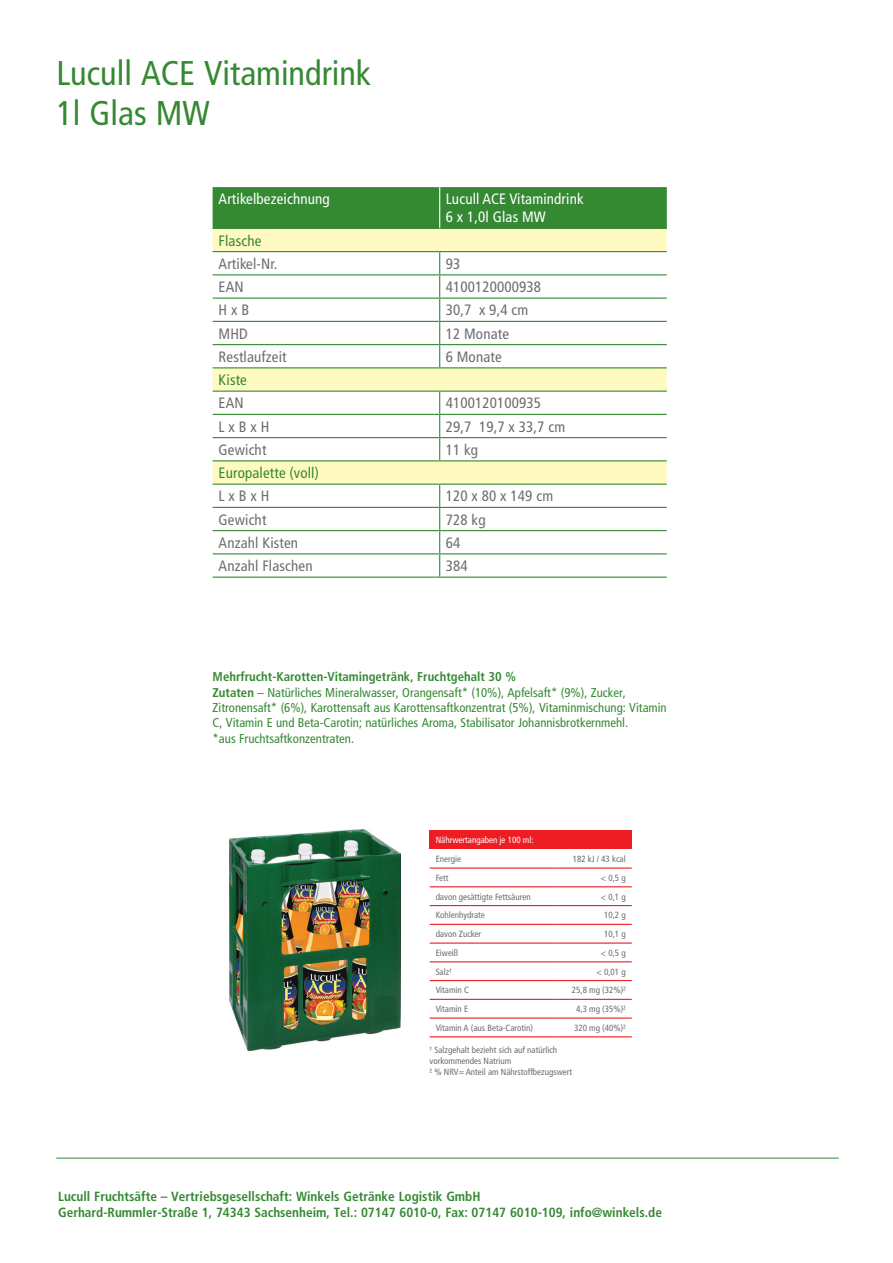
<style>
.page{position:relative;width:893px;height:1263px;background:#fff}
.page>*{position:absolute;margin:0;border:0;box-sizing:border-box;transform-origin:0 0}
.t1{font:condensed 34.35px/39.6px "Frutiger";color:#358933}
.t2{font:condensed 15px "Frutiger";letter-spacing:.01em;color:#6c6d70}
.t3{font:condensed 15px/18px "Frutiger";letter-spacing:.01em;color:#fff}
.t4{font:condensed 15px "Frutiger";letter-spacing:.01em;color:#358933}
.t5{font:700 condensed 13.35px/15.9px "Frutiger";color:#358933}
.t6{font:condensed 12.75px/15.3px "Frutiger";color:#358933}
.t7{font:condensed 9px/10.8px "Frutiger";color:#6c6d70}
.t8{font:condensed 9px "Frutiger";color:#fff}
.s1{font-weight:700}
</style>
<div class="page">
<img style="left:229px;top:830px;width:171px;height:221px">
<div style="left:430px;top:830px;width:202px;height:19px;background:#ee1d23"></div>
<hr style="left:430px;top:867px;width:124px;height:2px;background:#ee1d23">
<hr style="left:430px;top:886px;width:124px;height:1px;background:#ee1d23">
<hr style="left:430px;top:905px;width:124px;height:1px;background:#ee1d23">
<hr style="left:430px;top:924px;width:124px;height:1px;background:#ee1d23">
<hr style="left:554px;top:867px;width:78px;height:2px;background:#ee1d23">
<hr style="left:554px;top:886px;width:78px;height:1px;background:#ee1d23">
<hr style="left:554px;top:905px;width:78px;height:1px;background:#ee1d23">
<hr style="left:554px;top:924px;width:78px;height:1px;background:#ee1d23">
<hr style="left:430px;top:942px;width:124px;height:2px;background:#ee1d23">
<hr style="left:430px;top:961px;width:124px;height:1px;background:#ee1d23">
<hr style="left:430px;top:980px;width:124px;height:1px;background:#ee1d23">
<hr style="left:430px;top:999px;width:124px;height:1px;background:#ee1d23">
<hr style="left:430px;top:1017px;width:124px;height:2px;background:#ee1d23">
<hr style="left:430px;top:1036px;width:124px;height:1px;background:#ee1d23">
<hr style="left:554px;top:942px;width:78px;height:2px;background:#ee1d23">
<hr style="left:554px;top:961px;width:78px;height:1px;background:#ee1d23">
<hr style="left:554px;top:980px;width:78px;height:1px;background:#ee1d23">
<hr style="left:554px;top:999px;width:78px;height:1px;background:#ee1d23">
<hr style="left:554px;top:1017px;width:78px;height:2px;background:#ee1d23">
<hr style="left:554px;top:1036px;width:78px;height:1px;background:#ee1d23">
<div style="left:213px;top:187px;width:454px;height:41px;background:#358933"></div>
<svg style="left:213px;top:229px;width:454px;height:255px"></svg>
<hr style="left:439px;top:187px;width:1px;height:41px;background:#fff">
<hr style="left:213px;top:228px;width:227px;height:1px;background:#358933">
<hr style="left:440px;top:228px;width:227px;height:1px;background:#358933">
<hr style="left:213px;top:251px;width:227px;height:1px;background:#358933">
<hr style="left:440px;top:251px;width:227px;height:1px;background:#358933">
<hr style="left:213px;top:274px;width:227px;height:1px;background:#358933">
<hr style="left:440px;top:274px;width:227px;height:1px;background:#358933">
<hr style="left:213px;top:298px;width:227px;height:1px;background:#358933">
<hr style="left:440px;top:298px;width:227px;height:1px;background:#358933">
<hr style="left:213px;top:321px;width:227px;height:1px;background:#358933">
<hr style="left:440px;top:321px;width:227px;height:1px;background:#358933">
<hr style="left:213px;top:344px;width:227px;height:1px;background:#358933">
<svg style="left:439px;top:252px;width:1px;height:115px"></svg>
<hr style="left:440px;top:344px;width:227px;height:1px;background:#358933">
<hr style="left:213px;top:367px;width:227px;height:1px;background:#358933">
<hr style="left:440px;top:367px;width:227px;height:1px;background:#358933">
<hr style="left:213px;top:391px;width:227px;height:1px;background:#358933">
<hr style="left:440px;top:391px;width:227px;height:1px;background:#358933">
<hr style="left:213px;top:414px;width:227px;height:1px;background:#358933">
<hr style="left:440px;top:414px;width:227px;height:1px;background:#358933">
<hr style="left:213px;top:437px;width:227px;height:1px;background:#358933">
<svg style="left:439px;top:392px;width:1px;height:68px"></svg>
<hr style="left:440px;top:437px;width:227px;height:1px;background:#358933">
<hr style="left:213px;top:460px;width:227px;height:1px;background:#358933">
<hr style="left:440px;top:460px;width:227px;height:1px;background:#358933">
<hr style="left:213px;top:484px;width:227px;height:1px;background:#358933">
<hr style="left:440px;top:484px;width:227px;height:1px;background:#358933">
<hr style="left:213px;top:507px;width:227px;height:1px;background:#358933">
<hr style="left:440px;top:507px;width:227px;height:1px;background:#358933">
<hr style="left:213px;top:530px;width:227px;height:1px;background:#358933">
<hr style="left:440px;top:530px;width:227px;height:1px;background:#358933">
<hr style="left:213px;top:553px;width:227px;height:1px;background:#358933">
<hr style="left:213px;top:577px;width:227px;height:1px;background:#358933">
<svg style="left:439px;top:485px;width:1px;height:92px"></svg>
<hr style="left:440px;top:553px;width:227px;height:1px;background:#358933">
<hr style="left:440px;top:577px;width:227px;height:1px;background:#358933">
<hr style="left:56px;top:1158px;width:783px;height:1px;background:#358933">
<h1 class="t1" style="left:56px;top:54px;width:316px">Lucull ACE Vitamindrink<br>1l Glas MW</h1>
<p class="t3" style="left:219px;top:190px;width:113px">Artikelbezeichnung</p>
<p class="t3" style="left:446px;top:190px;width:139px">Lucull ACE Vitamindrink<br>6 x 1,0l Glas MW</p>
<p class="t4" style="left:219px;top:232px;width:44px">Flasche</p>
<p class="t2" style="left:219px;top:255px;width:60px">Artikel-Nr.</p>
<p class="t2" style="left:446px;top:255px;width:16px">93</p>
<p class="t2" style="left:219px;top:278px;width:27px">EAN</p>
<p class="t2" style="left:446px;top:278px;width:97px">4100120000938</p>
<p class="t2" style="left:219px;top:301px;width:32px">H x B</p>
<p class="t2" style="left:446px;top:301px;width:84px">30,7 x 9,4 cm</p>
<p class="t2" style="left:219px;top:325px;width:31px">MHD</p>
<p class="t2" style="left:446px;top:325px;width:65px">12 Monate</p>
<p class="t2" style="left:219px;top:348px;width:70px">Restlaufzeit</p>
<p class="t2" style="left:446px;top:348px;width:58px">6 Monate</p>
<p class="t4" style="left:219px;top:371px;width:30px">Kiste</p>
<p class="t2" style="left:219px;top:394px;width:27px">EAN</p>
<p class="t2" style="left:446px;top:394px;width:97px">4100120100935</p>
<p class="t2" style="left:219px;top:418px;width:52px">L x B x H</p>
<p class="t2" style="left:446px;top:418px;width:121px">29,7 19,7 x 33,7 cm</p>
<p class="t2" style="left:219px;top:441px;width:49px">Gewicht</p>
<p class="t2" style="left:446px;top:441px;width:34px">11 kg</p>
<p class="t4" style="left:219px;top:464px;width:102px">Europalette (voll)</p>
<p class="t2" style="left:219px;top:487px;width:52px">L x B x H</p>
<p class="t2" style="left:446px;top:487px;width:109px">120 x 80 x 149 cm</p>
<p class="t2" style="left:219px;top:511px;width:49px">Gewicht</p>
<p class="t2" style="left:446px;top:511px;width:41px">728 kg</p>
<p class="t2" style="left:219px;top:534px;width:81px">Anzahl Kisten</p>
<p class="t2" style="left:446px;top:534px;width:16px">64</p>
<p class="t2" style="left:219px;top:557px;width:96px">Anzahl Flaschen</p>
<p class="t2" style="left:446px;top:557px;width:23px">384</p>
<p class="t6" style="left:213px;top:669px;width:456px"><span class="s1">Mehrfrucht-Karotten-Vitamingetränk, Fruchtgehalt 30 %<br>Zutaten</span> – Natürliches Mineralwasser, Orangensaft* (10%), Apfelsaft* (9%), Zucker, Zitronensaft* (6%), Karottensaft aus Karottensaftkonzentrat (5%), Vitaminmischung: Vitamin C, Vitamin E und Beta-Carotin; natürliches Aroma, Stabilisator Johannisbrotkernmehl.<br>*aus Fruchtsaftkonzentraten.</p>
<p class="t8" style="left:436px;top:835px;width:99px">Nährwertangaben je 100 ml:</p>
<p class="t7" style="left:436px;top:854px;width:27px">Energie</p>
<p class="t7" style="left:573px;top:854px;width:55px">182 kJ / 43 kcal</p>
<p class="t7" style="left:436px;top:872px;width:14px">Fett</p>
<p class="t7" style="left:601px;top:872px;width:26px">&lt; 0,5 g</p>
<p class="t7" style="left:436px;top:891px;width:97px">davon gesättigte Fettsäuren</p>
<p class="t7" style="left:601px;top:891px;width:26px">&lt; 0,1 g</p>
<p class="t7" style="left:436px;top:910px;width:51px">Kohlenhydrate</p>
<p class="t7" style="left:604px;top:910px;width:23px">10,2 g</p>
<p class="t7" style="left:436px;top:929px;width:47px">davon Zucker</p>
<p class="t7" style="left:604px;top:929px;width:23px">10,1 g</p>
<p class="t7" style="left:436px;top:947px;width:24px">Eiweiß</p>
<p class="t7" style="left:601px;top:947px;width:26px">&lt; 0,5 g</p>
<p class="t7" style="left:436px;top:966px;width:18px">Salz¹</p>
<p class="t7" style="left:597px;top:966px;width:31px">&lt; 0,01 g</p>
<p class="t7" style="left:436px;top:985px;width:35px">Vitamin C</p>
<p class="t7" style="left:572px;top:985px;width:55px">25,8 mg (32%)²</p>
<p class="t7" style="left:436px;top:1003px;width:34px">Vitamin E</p>
<p class="t7" style="left:576px;top:1003px;width:51px">4,3 mg (35%)²</p>
<p class="t7" style="left:436px;top:1022px;width:99px">Vitamin A (aus Beta-Carotin)</p>
<p class="t7" style="left:574px;top:1022px;width:53px">320 mg (40%)²</p>
<p class="t7" style="left:430px;top:1044px;width:144px">¹ Salzgehalt bezieht sich auf natürlich vorkommendes Natrium<br>² % NRV= Anteil am Nährstoffbezugswert</p>
<p class="t5" style="left:58px;top:1188px;width:605px">Lucull Fruchtsäfte – Vertriebsgesellschaft: Winkels Getränke Logistik GmbH<br>Gerhard-Rummler-Straße 1, 74343 Sachsenheim, Tel.: 07147 6010-0, Fax: 07147 6010-109, info@winkels.de</p>
</div>
